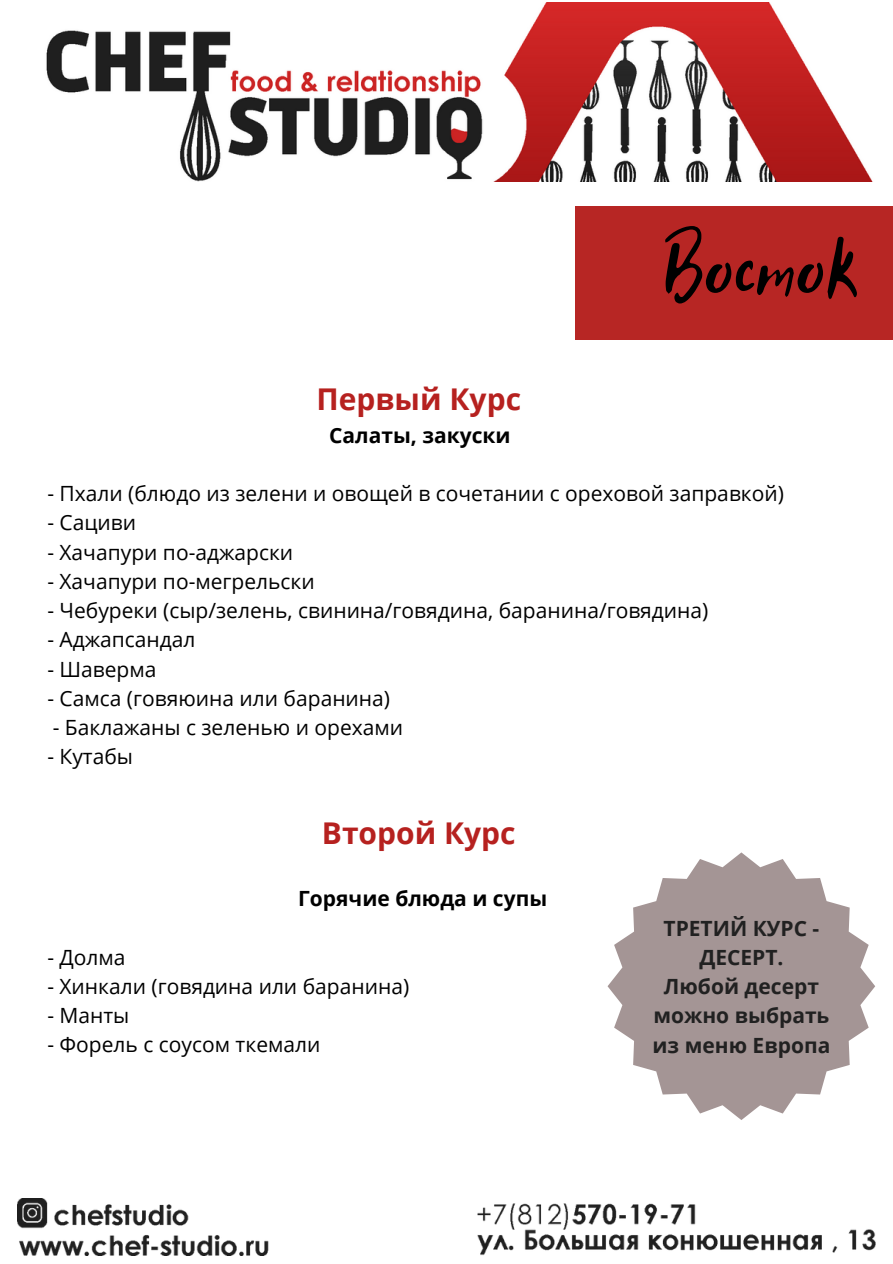
<style>
.page{position:relative;width:893px;height:1264px;background:#fff}
.page>*{position:absolute;margin:0;border:0;box-sizing:border-box;transform-origin:0 0}
.t1{font:89.85px "Hitch Hike";color:#000}
.t2{font:700 30px "Open Sans";color:#b6211f}
.t3{font:21px "Open Sans";color:#000}
.t4{font:700 21px/29.2px "Open Sans";color:#212121;text-align:center}
.t5{font:700 21px "Open Sans";color:#000}
</style>
<div class="page">
<img style="left:46px;top:3px;width:827px;height:179px">
<img style="left:17px;top:1198px;width:858px;height:57px">
<svg style="left:607px;top:852px;width:268px;height:268px;fill:#a49595"></svg>
<div style="left:575px;top:206px;width:317px;height:134px;background:#b6211f"></div>
<h1 class="t1" style="left:662px;top:211px;width:196px">Восток</h1>
<h2 class="t2" style="left:316px;top:378px;width:206px">Первый Курс</h2>
<p class="t5" style="left:329px;top:420px;width:183px">Салаты, закуски</p>
<p class="t3" style="left:47px;top:478px;width:738px">- Пхали (блюдо из зелени и овощей в сочетании с ореховой заправкой)</p>
<p class="t3" style="left:47px;top:508px;width:90px">- Сациви</p>
<p class="t3" style="left:47px;top:537px;width:247px">- Хачапури по-аджарски</p>
<p class="t3" style="left:47px;top:566px;width:269px">- Хачапури по-мегрельски</p>
<p class="t3" style="left:47px;top:595px;width:662px">- Чебуреки (сыр/зелень, свинина/говядина, баранина/говядина)</p>
<p class="t3" style="left:47px;top:625px;width:150px">- Аджапсандал</p>
<p class="t3" style="left:47px;top:654px;width:111px">- Шаверма</p>
<p class="t3" style="left:47px;top:683px;width:344px">- Самса (говяюина или баранина)</p>
<p class="t3" style="left:53px;top:712px;width:352px">- Баклажаны с зеленью и орехами</p>
<p class="t3" style="left:47px;top:742px;width:87px">- Кутабы</p>
<h2 class="t2" style="left:322px;top:812px;width:195px">Второй Курс</h2>
<p class="t5" style="left:298px;top:883px;width:250px">Горячие блюда и супы</p>
<p class="t3" style="left:47px;top:942px;width:80px">- Долма</p>
<p class="t3" style="left:47px;top:971px;width:363px">- Хинкали (говядина или баранина)</p>
<p class="t3" style="left:47px;top:1000px;width:84px">- Манты</p>
<p class="t3" style="left:47px;top:1029px;width:274px">- Форель с соусом ткемали</p>
<p class="t4" style="left:652px;top:912px;width:179px">ТРЕТИЙ КУРС -<br>ДЕСЕРТ.<br>Любой десерт можно выбрать из меню Европа</p>
</div>
